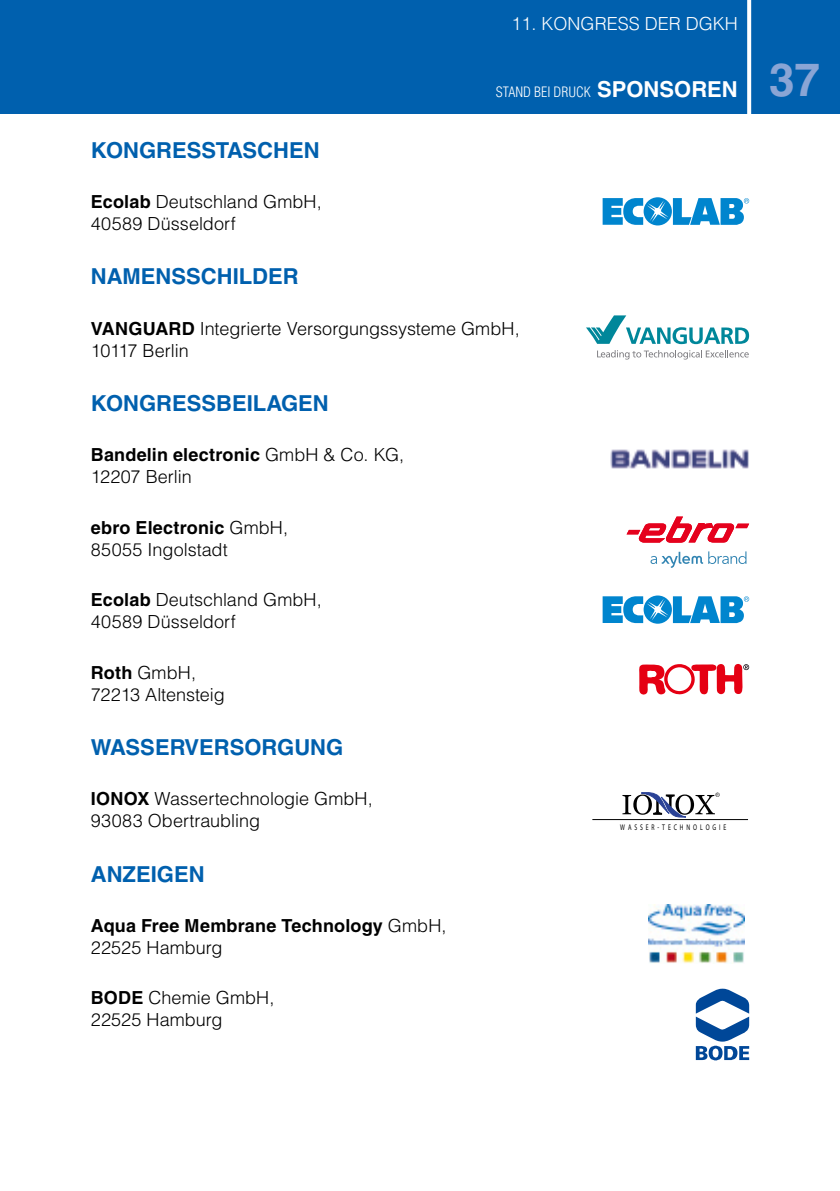
<style>
.page{position:relative;width:840px;height:1191px;background:#fff}
.page>*{position:absolute;margin:0;border:0;box-sizing:border-box;transform-origin:0 0}
.t1{font:700 22px "Helvetica LT Std";color:#0060ae}
.t2{font:300 18px/22px "Helvetica LT Std";letter-spacing:.005em;color:#000}
.t3{font:700 18px/22px "Helvetica LT Std";color:#000}
.t4{font:300 18px "Helvetica LT Std";color:#fff}
.t5{font:300 condensed 14px "Helvetica LT Std";color:#fff}
.t6{font:300 8.2px "Frutiger";letter-spacing:.5em;color:#000;scale:.7 1}
.s1{font-weight:700;font-stretch:normal;font-size:22px}
.s2{font-weight:700;font-stretch:normal;font-size:46px;color:#8aa5d5}
.s3{font-weight:700}
.s4{font-weight:300}
</style>
<div class="page">
<div style="left:0;top:0;width:839px;height:114px;background:#0060ae"></div>
<svg style="left:747px;top:0;width:3px;height:114px"></svg>
<svg style="left:602px;top:197px;width:146px;height:28px"></svg>
<svg style="left:586px;top:315px;width:162px;height:29px"></svg>
<svg style="left:597px;top:350px;width:151px;height:9px"></svg>
<img style="left:610px;top:449px;width:138px;height:20px">
<svg style="left:650px;top:551px;width:96px;height:17px"></svg>
<svg style="left:626px;top:516px;width:122px;height:27px"></svg>
<svg style="left:602px;top:595px;width:146px;height:28px"></svg>
<svg style="left:639px;top:664px;width:109px;height:30px"></svg>
<svg style="left:622px;top:792px;width:97px;height:25px"></svg>
<hr style="left:592px;top:819px;width:155px;height:1px;background:#000">
<img style="left:648px;top:904px;width:96px;height:59px">
<svg style="left:695px;top:988px;width:53px;height:73px"></svg>
<p class="t4" style="left:511px;top:12px;width:228px">11. KONGRESS der DGKH</p>
<p class="t5" style="left:495px;top:83px;width:325px">STAND BEI DRUCK <span class="s1">SPONSOREN</span> <span class="s2">37</span></p>
<p class="t1" style="left:91px;top:136px;width:230px">KONGRESSTASCHEN</p>
<p class="t2" style="left:91px;top:190px;width:232px"><span class="s3">ECOLAB</span> Deutschland GmbH,<br>40589 Düsseldorf</p>
<p class="t1" style="left:91px;top:263px;width:209px">NAMENSSCHILDER</p>
<p class="t3" style="left:91px;top:317px;width:26px">VANGUARD</p>
<p class="t2" style="left:200px;top:317px;width:321px">Integrierte Versorgungssysteme GmbH,</p>
<p class="t2" style="left:91px;top:339px;width:99px">10117 Berlin</p>
<p class="t1" style="left:91px;top:390px;width:239px">KONGRESSBEILAGEN</p>
<p class="t2" style="left:91px;top:444px;width:315px"><span class="s3">BANDELIN ELECTRONIC</span> GmbH &amp; Co. KG,<br>12207 Berlin</p>
<p class="t2" style="left:91px;top:516px;width:199px"><span class="s3">EBRO ELECTRONIC</span> GmbH,<br>85055 Ingolstadt</p>
<p class="t2" style="left:91px;top:588px;width:232px"><span class="s3">ECOLAB</span> Deutschland GmbH,<br>40589 Düsseldorf</p>
<p class="t2" style="left:91px;top:661px;width:135px"><span class="s3">ROTH</span> GmbH,<br>72213 Altensteig</p>
<p class="t1" style="left:91px;top:733px;width:254px">WASSERVERSORGUNG</p>
<p class="t3" style="left:91px;top:787px;width:13px">IONO</p>
<p class="t2" style="left:91px;top:787px;width:283px;text-indent:47px"><span class="s3">X</span> Wassertechnologie GmbH,<br>93083 Obertraubling</p>
<p class="t1" style="left:91px;top:860px;width:115px">ANZEIGEN</p>
<p class="t3" style="left:91px;top:914px;width:357px">AQUA FREE MEMBRANE TECHNOLOGY <span class="s4">GmbH,<br>22525 Hamburg</span></p>
<p class="t3" style="left:91px;top:986px;width:14px">BODE</p>
<p class="t2" style="left:91px;top:986px;width:185px;text-indent:58px">Chemie GmbH,<br>22525 Hamburg</p>
<p class="t6" style="left:620px;top:822px;width:153px">WASSER-TECHNOLOGIE</p>
</div>
